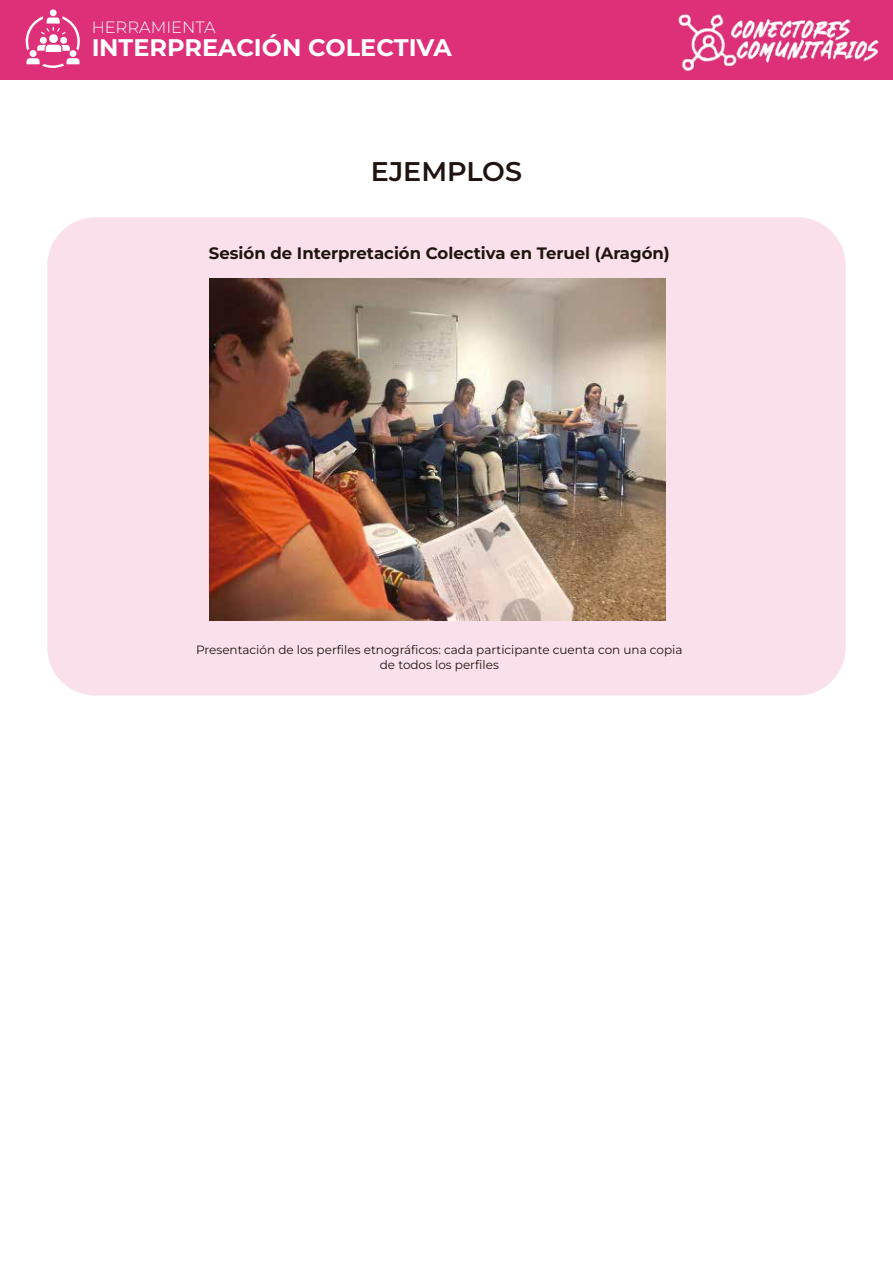
<style>
.page{position:relative;width:893px;height:1263px;background:#fff}
.page>*{position:absolute;margin:0;border:0;box-sizing:border-box;transform-origin:0 0}
.t1{font:600 27px "Montserrat";color:#1f1410}
.t2{font:700 24px "Montserrat";color:#fff}
.t3{font:700 16.5px "Montserrat";color:#1f1410}
.t4{font:300 16.35px "Montserrat";color:#fff}
.t5{font:12px/14.4px "Montserrat";color:#1f1410;text-align:center}
</style>
<div class="page">
<div style="left:0;top:0;width:893px;height:79px;background:#de3079"></div>
<img style="left:678px;top:14px;width:201px;height:57px">
<div style="left:70px;top:50px;width:6px;height:7px;background:#fff;border-radius:50%"></div>
<div style="left:50px;top:9px;width:7px;height:7px;background:#fff;border-radius:50%"></div>
<div style="left:30px;top:50px;width:7px;height:7px;background:#fff;border-radius:50%"></div>
<svg style="left:27px;top:58px;width:52px;height:10px"></svg>
<svg style="left:26px;top:16px;width:54px;height:36px"></svg>
<div style="left:47px;top:217px;width:799px;height:479px;background:#fae0eb;border-radius:48px"></div>
<img style="left:210px;top:279px;width:456px;height:341px">
<h3 class="t4" style="left:91px;top:17px;width:126px">HERRAMIENTA</h3>
<h2 class="t2" style="left:91px;top:33px;width:362px">INTERPREACIÓN COLECTIVA</h2>
<h1 class="t1" style="left:371px;top:155px;width:153px">EJEMPLOS</h1>
<h3 class="t3" style="left:209px;top:243px;width:462px">Sesión de Interpretación Colectiva en Teruel (Aragón)</h3>
<p class="t5" style="left:196px;top:643px;width:488px">Presentación de los perfiles etnográficos: cada participante cuenta con una copia de todos los perfiles</p>
</div>
